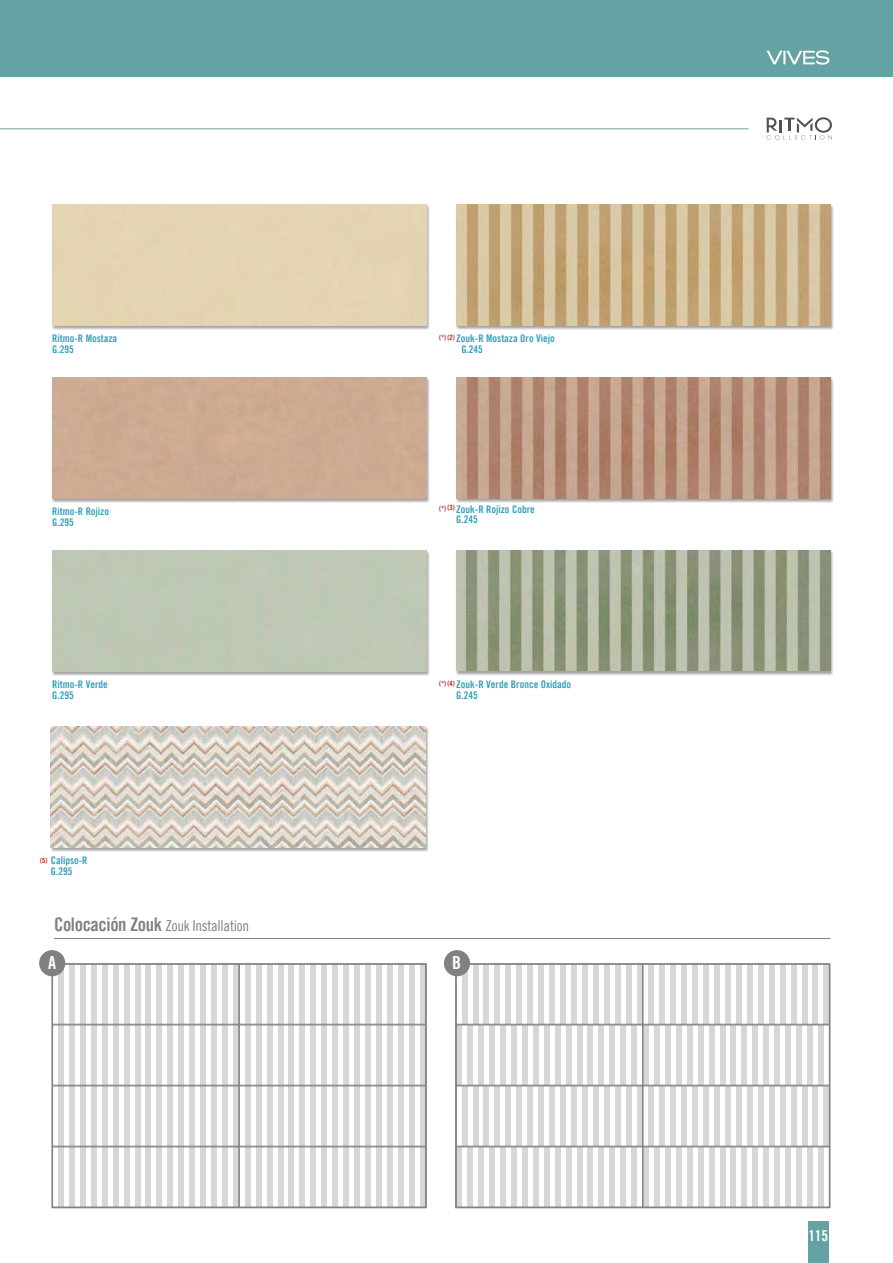
<style>
.page{position:relative;width:893px;height:1263px;background:#fff}
.page>*{position:absolute;margin:0;border:0;box-sizing:border-box;transform-origin:0 0}
.t1{font:18px "Trade Gothic LT Bold Cond Twenty";color:#fff}
.t2{font:15px "Trade Gothic LT Cond Eighteen";letter-spacing:-.02em;color:#808183}
.t3{font:15px "Trade Gothic LT Bold Cond Twenty";color:#fff}
.t4{font:10.5px/10.5px "Trade Gothic LT Bold Cond Twenty";color:#379fb9}
.t5{font:7.2px "Trade Gothic LT Bold Cond Twenty";color:#cb1017}
.s1{font-family:"Trade Gothic LT Bold Cond Twenty";font-size:18.75px}
</style>
<div class="page">
<div style="left:0;top:0;width:893px;height:77px;background:#64a2a4"></div>
<hr style="left:0;top:128px;width:748px;height:1px;background:#64a2a4">
<svg style="left:767px;top:50px;width:62px;height:15px"></svg>
<div style="left:808px;top:1221px;width:21px;height:42px;background:#64a2a4"></div>
<svg style="left:767px;top:117px;width:65px;height:23px"></svg>
<div style="left:51px;top:205px;width:379px;height:125px;background:#1b1719;opacity:.4"></div>
<div style="left:52px;top:204px;width:374px;height:121px;background:#e4d4b2"></div>
<div style="left:50px;top:727px;width:379px;height:125px;background:#1b1719;opacity:.4"></div>
<img style="left:51px;top:726px;width:374px;height:121px">
<div style="left:51px;top:377px;width:379px;height:126px;background:#1b1719;opacity:.4"></div>
<div style="left:52px;top:377px;width:374px;height:121px;background:#cdaa92"></div>
<div style="left:51px;top:550px;width:379px;height:126px;background:#1b1719;opacity:.4"></div>
<div style="left:52px;top:550px;width:374px;height:121px;background:#bec8b4"></div>
<div style="left:455px;top:205px;width:379px;height:125px;background:#1b1719;opacity:.4"></div>
<img style="left:456px;top:204px;width:374px;height:121px">
<div style="left:455px;top:377px;width:379px;height:126px;background:#1b1719;opacity:.4"></div>
<img style="left:456px;top:377px;width:374px;height:121px">
<div style="left:455px;top:550px;width:379px;height:126px;background:#1b1719;opacity:.4"></div>
<img style="left:456px;top:550px;width:374px;height:121px">
<hr style="left:54px;top:938px;width:776px;height:1px;background:#808183">
<svg style="left:54px;top:966px;width:370px;height:239px"></svg>
<div style="left:51px;top:963px;width:376px;height:245px;border:2px solid #808183"></div>
<svg style="left:458px;top:966px;width:369px;height:239px"></svg>
<div style="left:455px;top:963px;width:375px;height:245px;border:2px solid #808183"></div>
<div style="left:40px;top:951px;width:25px;height:24px;background:#808183;border-radius:50%"></div>
<div style="left:39px;top:950px;width:26px;height:26px;border:2px solid #808183;border-radius:50%"></div>
<div style="left:445px;top:951px;width:24px;height:24px;background:#808183;border-radius:50%"></div>
<div style="left:444px;top:950px;width:26px;height:26px;border:2px solid #808183;border-radius:50%"></div>
<p class="t4" style="left:52px;top:333px;width:66px">Ritmo-R Mostaza<br>G.295</p>
<p class="t4" style="left:52px;top:506px;width:58px">Ritmo-R Rojizo<br>G.295</p>
<p class="t4" style="left:52px;top:679px;width:57px">Ritmo-R Verde<br>G.295</p>
<p class="t4" style="left:51px;top:855px;width:38px">Calipso-R<br>G.295</p>
<p class="t5" style="left:40px;top:856px;width:9px">(5)</p>
<h2 class="t2" style="left:54px;top:916px;width:197px"><span class="s1">Colocación Zouk</span> Zouk Installation</h2>
<p class="t4" style="left:461px;top:333px;width:95px;text-indent:-5px">Zouk-R Mostaza Oro Viejo<br>G.245</p>
<p class="t5" style="left:439px;top:333px;width:17px">(*) (2)</p>
<p class="t4" style="left:456px;top:504px;width:80px">Zouk-R Rojizo Cobre<br>G.245</p>
<p class="t5" style="left:439px;top:503px;width:17px">(*) (3)</p>
<p class="t4" style="left:456px;top:679px;width:116px">Zouk-R Verde Bronce Oxidado<br>G.245</p>
<p class="t5" style="left:439px;top:679px;width:17px">(*) (4)</p>
<h1 class="t1" style="left:48px;top:952px;width:9px">A</h1>
<h1 class="t1" style="left:452px;top:952px;width:10px">B</h1>
<h2 class="t3" style="left:808px;top:1227px;width:21px">115</h2>
</div>
